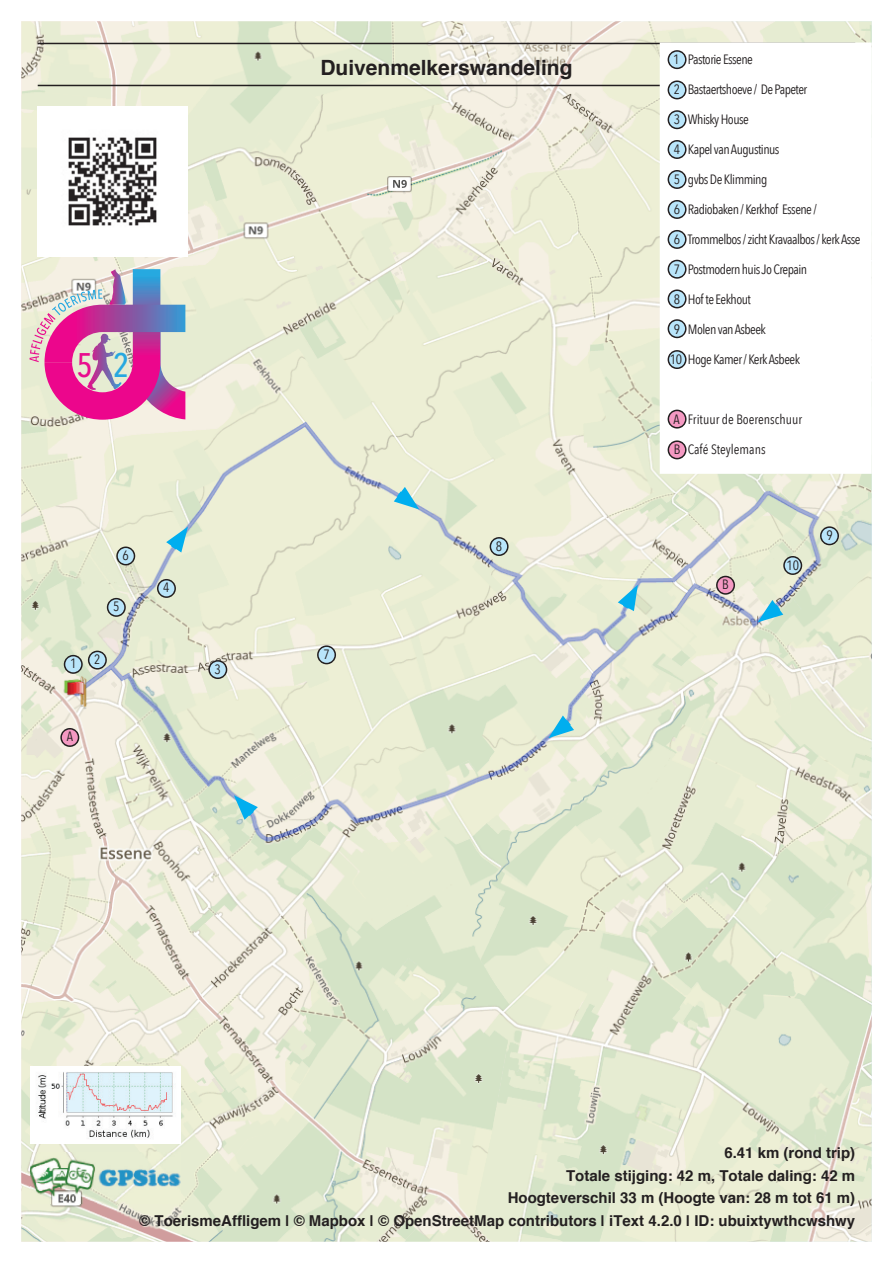
<style>
.page{position:relative;width:893px;height:1263px;background:#fff}
.page>*{position:absolute;margin:0;border:0;box-sizing:border-box;transform-origin:0 0}
.t1{font:500 33.75px "Avenir Next Condensed";color:#e90c8d}
.t2{font:700 21px "Helvetica";color:#231f20}
.t3{font:700 15px/22.5px "Helvetica";color:#231f20;text-align:right}
.t4{font:13.5px "Avenir Next Condensed";letter-spacing:-.04em;color:#231f20}
.t5{font:13.5px "Avenir Next Condensed";color:#231f20}
.s1{color:#27a8e0}
</style>
<div class="page">
<img style="left:21px;top:21px;width:851px;height:1221px">
<hr style="left:38px;top:85px;width:817px;height:1px;background:#231f20">
<hr style="left:38px;top:43px;width:817px;height:1px;background:#231f20">
<img style="left:30px;top:1152px;width:150px;height:51px">
<img style="left:30px;top:1066px;width:150px;height:77px">
<img style="left:38px;top:106px;width:150px;height:150px">
<svg style="left:234px;top:795px;width:24px;height:25px"></svg>
<svg style="left:166px;top:527px;width:22px;height:25px"></svg>
<svg style="left:394px;top:487px;width:25px;height:22px"></svg>
<svg style="left:548px;top:715px;width:26px;height:23px"></svg>
<svg style="left:618px;top:585px;width:20px;height:26px"></svg>
<svg style="left:758px;top:600px;width:25px;height:22px"></svg>
<svg style="left:64px;top:651px;width:43px;height:23px"></svg>
<svg style="left:208px;top:660px;width:19px;height:19px"></svg>
<svg style="left:157px;top:579px;width:19px;height:19px"></svg>
<svg style="left:107px;top:598px;width:19px;height:19px"></svg>
<svg style="left:116px;top:546px;width:19px;height:19px"></svg>
<svg style="left:60px;top:728px;width:19px;height:19px"></svg>
<svg style="left:716px;top:576px;width:19px;height:19px"></svg>
<svg style="left:30px;top:269px;width:155px;height:151px"></svg>
<svg style="left:660px;top:43px;width:212px;height:431px"></svg>
<svg style="left:668px;top:50px;width:18px;height:19px"></svg>
<svg style="left:668px;top:80px;width:18px;height:19px"></svg>
<svg style="left:668px;top:110px;width:18px;height:19px"></svg>
<svg style="left:668px;top:140px;width:18px;height:19px"></svg>
<svg style="left:668px;top:170px;width:18px;height:19px"></svg>
<svg style="left:668px;top:200px;width:18px;height:19px"></svg>
<svg style="left:668px;top:230px;width:18px;height:19px"></svg>
<svg style="left:668px;top:260px;width:18px;height:19px"></svg>
<svg style="left:668px;top:289px;width:18px;height:19px"></svg>
<svg style="left:668px;top:319px;width:18px;height:19px"></svg>
<svg style="left:668px;top:350px;width:18px;height:19px"></svg>
<svg style="left:668px;top:410px;width:18px;height:19px"></svg>
<svg style="left:668px;top:440px;width:18px;height:19px"></svg>
<svg style="left:490px;top:537px;width:19px;height:19px"></svg>
<svg style="left:820px;top:526px;width:19px;height:19px"></svg>
<svg style="left:783px;top:556px;width:19px;height:19px"></svg>
<svg style="left:317px;top:645px;width:19px;height:19px"></svg>
<h1 class="t1" style="left:77px;top:344px;width:54px">5 <span class="s1">2</span></h1>
<p class="t4" style="left:123px;top:544px;width:8px">6</p>
<p class="t4" style="left:113px;top:595px;width:8px">5</p>
<p class="t4" style="left:70px;top:652px;width:8px">1</p>
<p class="t4" style="left:94px;top:648px;width:8px">2</p>
<p class="t4" style="left:67px;top:725px;width:8px">A</p>
<p class="t4" style="left:163px;top:576px;width:8px">4</p>
<p class="t4" style="left:215px;top:657px;width:8px">3</p>
<h2 class="t2" style="left:320px;top:51px;width:254px">Duivenmelkerswandeling</h2>
<p class="t4" style="left:323px;top:643px;width:8px">7</p>
<p class="t4" style="left:496px;top:534px;width:8px">8</p>
<p class="t4" style="left:673px;top:48px;width:81px">1 Pastorie Essene</p>
<p class="t4" style="left:674px;top:78px;width:135px">2 Bastaertshoeve / De Papeter</p>
<p class="t4" style="left:674px;top:108px;width:77px">3 Whisky House</p>
<p class="t4" style="left:674px;top:138px;width:107px">4 Kapel van Augustinus</p>
<p class="t4" style="left:674px;top:168px;width:95px">5 gvbs De Klimming</p>
<p class="t4" style="left:674px;top:198px;width:144px">6 Radiobaken / Kerkhof Essene /</p>
<p class="t4" style="left:674px;top:228px;width:188px">6 Trommelbos / zicht Kravaalbos / kerk Asse</p>
<p class="t4" style="left:674px;top:258px;width:135px">7 Postmodern huis Jo Crepain</p>
<p class="t4" style="left:674px;top:288px;width:79px">8 Hof te Eekhout</p>
<p class="t4" style="left:674px;top:318px;width:94px">9 Molen van Asbeek</p>
<p class="t4" style="left:670px;top:348px;width:132px">10 Hoge Kamer / Kerk Asbeek</p>
<p class="t5" style="left:673px;top:408px;width:130px">A Frituur de Boerenschuur</p>
<p class="t5" style="left:674px;top:438px;width:93px">B Café Steylemans</p>
<p class="t4" style="left:722px;top:573px;width:8px">B</p>
<p class="t4" style="left:786px;top:553px;width:14px">10</p>
<p class="t4" style="left:826px;top:524px;width:8px">9</p>
<p class="t3" style="left:139px;top:1142px;width:717px">6.41 km (rond trip)<br>Totale stijging: 42 m, Totale daling: 42 m<br>Hoogteverschil 33 m (Hoogte van: 28 m tot 61 m)<br>© ToerismeAffligem | © Mapbox | © OpenStreetMap contributors | iText 4.2.0 | ID: ubuixtywthcwshwy</p>
</div>
